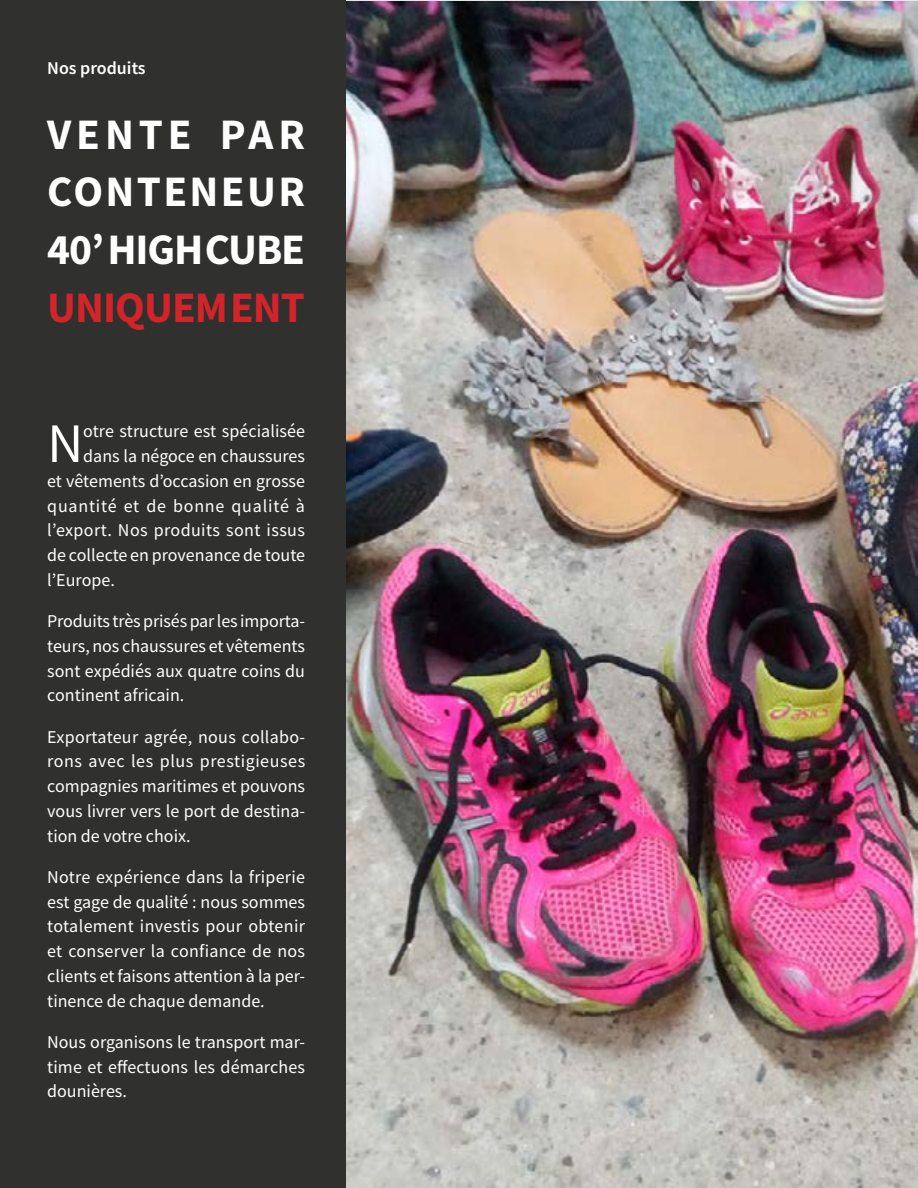
<style>
.page{position:relative;width:918px;height:1188px;background:#fff}
.page>*{position:absolute;margin:0;border:0;box-sizing:border-box;transform-origin:0 0}
.t1{font:55.8px "Source Sans Pro";color:#fff}
.t2{font:700 43.5px/57.8px "Source Sans Pro";letter-spacing:.055em;color:#fff;text-align:justify}
.t3{font:700 43.5px "Source Sans Pro";letter-spacing:-.02em;color:#d3242a}
.t4{font:18px/24.8px "Source Sans Pro";color:#fff;text-align:justify}
.t5{font:18px "Source Sans Pro";letter-spacing:.02em;color:#fff}
.t6{font:18px "Source Sans Pro";letter-spacing:.045em;color:#fff}
.t7{font:600 18px "Source Sans Pro";color:#fff}
</style>
<div class="page">
<img style="left:346px;top:2px;width:572px;height:1186px">
<div style="left:0;top:0;width:346px;height:1188px;background:#30302f"></div>
<p class="t7" style="left:47px;top:56px;width:100px">Nos produits</p>
<h2 class="t2" style="left:47px;top:105px;width:259px">VENTE PAR CONTENEUR 40’ HIGH CUBE</h2>
<h2 class="t3" style="left:47px;top:278px;width:259px">UNIQUEM ENT</h2>
<h1 class="t1" style="left:47px;top:408px;width:38px">N</h1>
<p class="t4" style="left:83px;top:419px;width:223px">otre structure est spécialisée</p>
<p class="t4" style="left:83px;top:444px;width:223px">dans la négoce en chaussures</p>
<p class="t4" style="left:47px;top:468px;width:259px">et vêtements d’occasion en grosse</p>
<p class="t6" style="left:47px;top:494px;width:259px">quantité et de bonne qualité à</p>
<p class="t5" style="left:47px;top:519px;width:259px">l’export. Nos produits sont issus</p>
<p class="t4" style="left:47px;top:543px;width:259px">de collecte en provenance de toute</p>
<p class="t4" style="left:47px;top:567px;width:69px">l’Europe.</p>
<p class="t4" style="left:47px;top:609px;width:259px">Produits très prisés par les importa&shy;teurs, nos chaussures et vêtements sont expédiés aux quatre coins du continent africain.</p>
<p class="t4" style="left:47px;top:724px;width:259px">Exportateur agrée, nous collabo&shy;rons avec les plus prestigieuses compagnies maritimes et pouvons vous livrer vers le port de destina&shy;tion de votre choix.</p>
<p class="t4" style="left:47px;top:864px;width:259px">Notre expérience dans la friperie est gage de qualité : nous sommes totalement investis pour obtenir et conserver la confiance de nos clients et faisons attention à la per&shy;tinence de chaque demande.</p>
<p class="t4" style="left:47px;top:1029px;width:259px">Nous organisons le transport mar&shy;time et effectuons les démarches dounières.</p>
</div>
